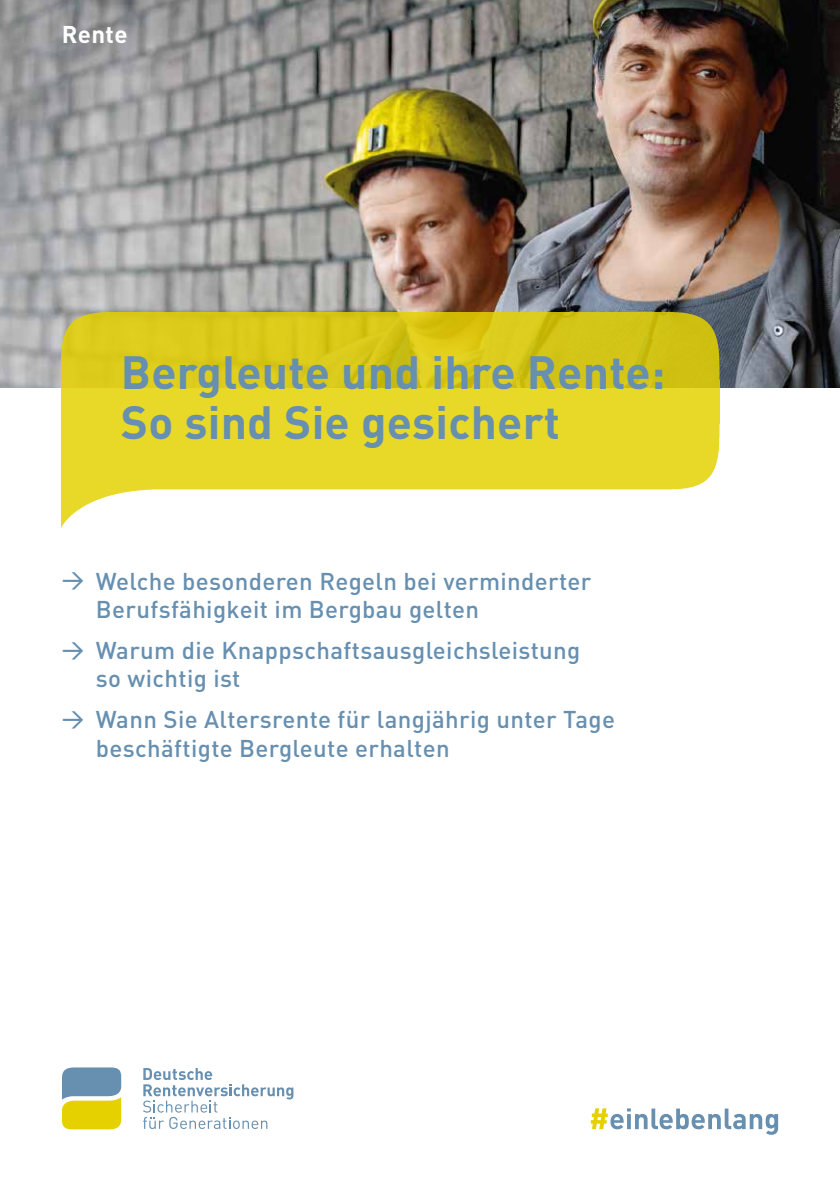
<style>
.page{position:relative;width:840px;height:1191px;background:#fff}
.page>*{position:absolute;margin:0;border:0;box-sizing:border-box;transform-origin:0 0}
.t1{font:700 46px/50.4px "DIN";letter-spacing:.005em;color:#668fb0}
.t2{font:500 24px/28.4px "DIN";letter-spacing:.015em;color:#668fb0}
.t3{font:700 24px "DIN";letter-spacing:.015em;color:#fff}
.s1{font-family:"DIN Medium Alternate";font-weight:400;font-size:22px}
</style>
<div class="page">
<img style="left:0;top:0;width:839px;height:388px">
<svg style="left:62px;top:1067px;width:59px;height:62px;background:#aeb769"></svg>
<svg style="left:143px;top:1068px;width:150px;height:61px"></svg>
<img style="left:62px;top:312px;width:657px;height:214px">
<svg style="left:590px;top:1108px;width:187px;height:26px"></svg>
<p class="t3" style="left:62px;top:18px;width:67px">Rente</p>
<h1 class="t1" style="left:121px;top:345px;width:545px">Bergleute und ihre Rente:<br>So sind Sie gesichert</h1>
<p class="t2" style="left:96px;top:566px;width:496px;text-indent:-34px"><span class="s1">&gt;</span> Welche besonderen Regeln bei verminderter<br>Berufsfähigkeit im Bergbau gelten</p>
<p class="t2" style="left:96px;top:635px;width:486px;text-indent:-34px"><span class="s1">&gt;</span> Warum die Knappschaftsausgleichsleistung so -wichtig ist</p>
<p class="t2" style="left:96px;top:705px;width:520px;text-indent:-34px"><span class="s1">&gt;</span> Wann Sie Altersrente für langjährig unter Tage beschäftigte Bergleute erhalten</p>
</div>
